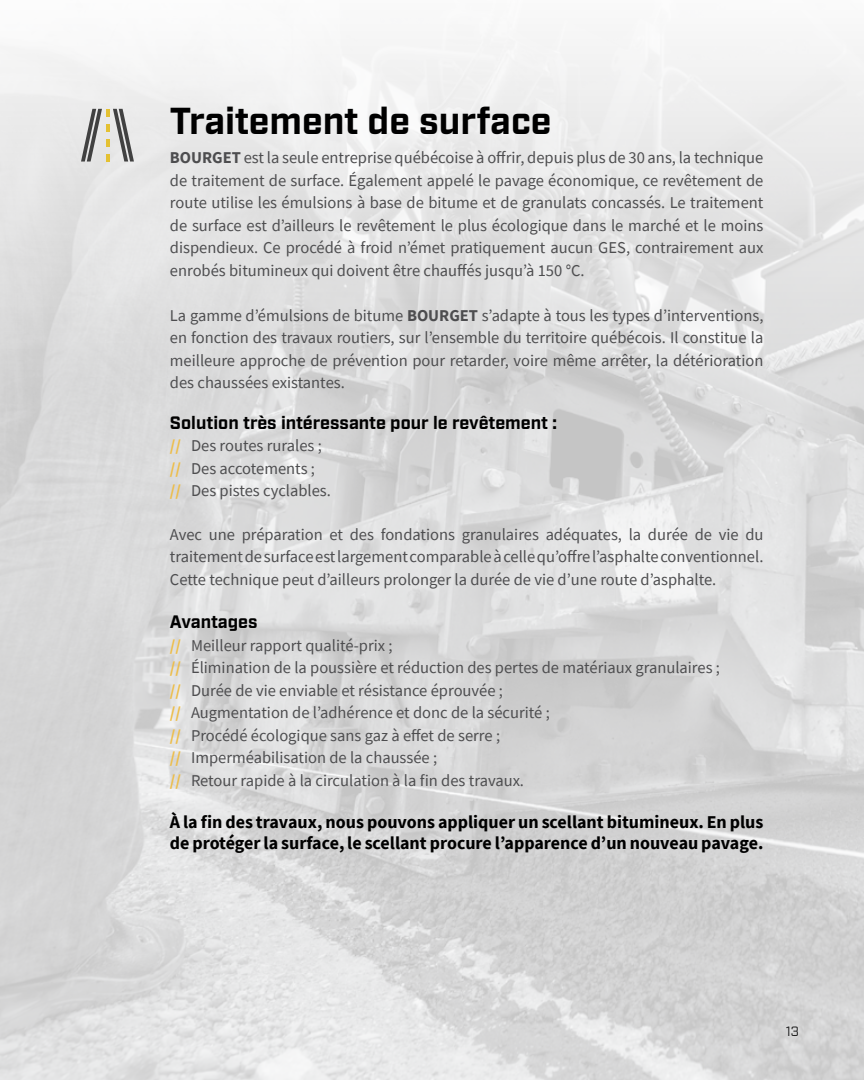
<style>
.page{position:relative;width:864px;height:1080px;background:#fff}
.page>*{position:absolute;margin:0;border:0;box-sizing:border-box;transform-origin:0 0}
.t1{font:700 37.5px "Industry";color:#000}
.t2{font:700 18px/21px "Source Sans Pro";color:#000}
.t3{font:700 18px "Industry";color:#000}
.t4{font:16.5px/22.5px "Source Sans Pro";color:#4d4d4f;text-align:justify}
.t5{font:13.5px "Industry";color:#000}
.s1{font-weight:700}
.s2{font-weight:700;color:#edbd49}
</style>
<div class="page">
<img style="left:0;top:39px;width:864px;height:1041px">
<svg style="left:81px;top:109px;width:53px;height:53px;background:#b7b6af"></svg>
<h1 class="t1" style="left:170px;top:99px;width:383px">Traitement de surface</h1>
<p class="t4" style="left:170px;top:146px;width:595px"><span class="s1">BOURGET</span> est la seule entreprise québécoise à offrir, depuis plus de 30 ans, la technique de traitement de surface. Également appelé le pavage économique, ce revêtement de route utilise les émulsions à base de bitume et de granulats concassés. Le traitement de surface est d’ailleurs le revêtement le plus écologique dans le marché et le moins dispendieux. Ce procédé à froid n’émet pratiquement aucun GES, contrairement aux enrobés bitumineux qui doivent être chauffés jusqu’à 150 °C.</p>
<p class="t4" style="left:170px;top:304px;width:595px">La gamme d’émulsions de bitume <span class="s1">BOURGET</span> s’adapte à tous les types d’interventions, en fonction des travaux routiers, sur l’ensemble du territoire québécois. Il constitue la meilleure approche de prévention pour retarder, voire même arrêter, la détérioration des chaussées existantes.</p>
<p class="t3" style="left:170px;top:412px;width:388px">Solution très intéressante pour le revêtement :</p>
<p class="t4" style="left:170px;top:434px;width:163px;text-align:left"><span class="s2">//</span> Des routes rurales ; <span class="s2">//</span> Des accotements ;<br><span class="s2">//</span> Des pistes cyclables.</p>
<p class="t4" style="left:170px;top:523px;width:595px">Avec une préparation et des fondations granulaires adéquates, la durée de vie du traitement de surface est largement comparable à celle qu’offre l’asphalte conventionnel.<br>Cette technique peut d’ailleurs prolonger la durée de vie d’une route d’asphalte.</p>
<p class="t3" style="left:170px;top:611px;width:89px">Avantages</p>
<p class="t4" style="left:170px;top:634px;width:552px;text-align:left"><span class="s2">//</span> Meilleur rapport qualité-prix ;<br><span class="s2">//</span> Élimination de la poussière et réduction des pertes de matériaux granulaires ; <span class="s2">//</span> Durée de vie enviable et résistance éprouvée ;<br><span class="s2">//</span> Augmentation de l’adhérence et donc de la sécurité ;<br><span class="s2">//</span> Procédé écologique sans gaz à effet de serre ;<br><span class="s2">//</span> Imperméabilisation de la chaussée ;<br><span class="s2">//</span> Retour rapide à la circulation à la fin des travaux.</p>
<p class="t2" style="left:170px;top:811px;width:595px">À la fin des travaux, nous pouvons appliquer un scellant bitumineux. En plus de protéger la surface, le scellant procure l’apparence d’un nouveau pavage.</p>
<p class="t5" style="left:786px;top:1023px;width:15px">13</p>
</div>
